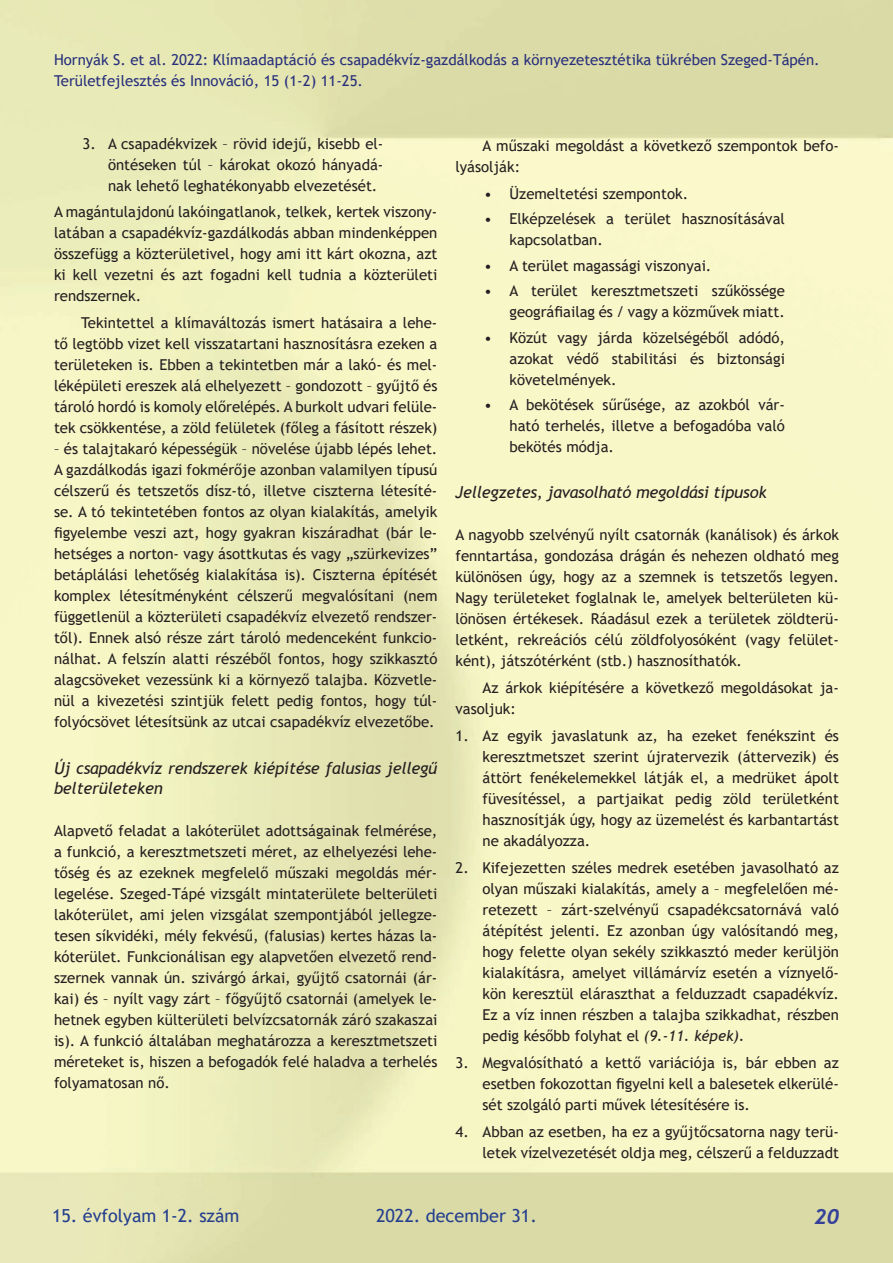
<style>
.page{position:relative;width:893px;height:1263px;background:#fff}
.page>*{position:absolute;margin:0;border:0;box-sizing:border-box;transform-origin:0 0}
.t1{font:italic 700 21px "Trebuchet";color:#34409a}
.t2{font:18px "Trebuchet MS";color:#253f8e}
.címsor3{font:italic 16.5px/19.8px "Trebuchet MS";letter-spacing:-.01em;color:#231f20}
.Normál{font:15px/21px "Trebuchet MS";color:#231f20;text-align:justify}
.első_bekezdés{font:15px/21px "Trebuchet MS";color:#231f20;text-align:justify}
.fejlécben_a_cím{font:15px/21px "Trebuchet MS";color:#29307c}
.s1{font-style:italic}
.s2{font-family:"Lucida Bright";font-weight:400;font-style:normal;font-size:18px;color:#231f20}
</style>
<div class="page">
<p class="fejlécben_a_cím" style="left:54px;top:49px;width:767px">Hornyák S. et al. 2022: Klímaadaptáció és csapadékvíz-gazdálkodás a környezetesztétika tükrében Szeged-Tápén.<br>Területfejlesztés és Innováció, 15 (1-2) 11-25.</p>
<p class="Normál" style="left:108px;top:133px;width:277px;text-indent:-26px">3. A csapadékvizek – rövid idejű, kisebb el&shy;öntéseken túl – károkat okozó hányadá&shy;nak lehető leghatékonyabb elvezetését.</p>
<p class="első_bekezdés" style="left:54px;top:201px;width:385px">A magántulajdonú lakóingatlanok, telkek, kertek viszony&shy;latában a csapadékvíz-gazdálkodás abban mindenképpen összefügg a közterületivel, hogy ami itt kárt okozna, azt ki kell vezetni és azt fogadni kell tudnia a közterületi rendszernek.</p>
<p class="Normál" style="left:54px;top:312px;width:385px;text-indent:27px">Tekintettel a klímaváltozás ismert hatásaira a lehe&shy;tő legtöbb vizet kell visszatartani hasznosításra ezeken a területeken is. Ebben a tekintetben már a lakó- és mel&shy;léképületi ereszek alá elhelyezett – gondozott – gyűjtő és tároló hordó is komoly előrelépés. A burkolt udvari felüle&shy;tek csökkentése, a zöld felületek (főleg a fásított részek)</p>
<p class="Normál" style="left:54px;top:438px;width:385px">– és talajtakaró képességük – növelése újabb lépés lehet.<br>A gazdálkodás igazi fokmérője azonban valamilyen típusú célszerű és tetszetős dísz-tó, illetve ciszterna létesíté&shy;se. A tó tekintetében fontos az olyan kialakítás, amelyik figyelembe veszi azt, hogy gyakran kiszáradhat (bár le&shy;hetséges a norton- vagy ásottkutas és vagy „szürkevizes” betáplálási lehetőség kialakítása is). Ciszterna építését komplex létesítményként célszerű megvalósítani (nem függetlenül a közterületi csapadékvíz elvezető rendszer&shy;től). Ennek alsó része zárt tároló medenceként funkcio&shy;nálhat. A felszín alatti részéből fontos, hogy szikkasztó alagcsöveket vezessünk ki a környező talajba. Közvetle&shy;nül a kivezetési szintjük felett pedig fontos, hogy túl&shy;folyócsövet létesítsünk az utcai csapadékvíz elvezetőbe.</p>
<p class="címsor3" style="left:54px;top:758px;width:385px">Új csapadékvíz rendszerek kiépítése falusias jellegű belterületeken</p>
<p class="első_bekezdés" style="left:54px;top:820px;width:385px">Alapvető feladat a lakóterület adottságainak felmérése, a funkció, a keresztmetszeti méret, az elhelyezési lehe&shy;tőség és az ezeknek megfelelő műszaki megoldás mér&shy;legelése. Szeged-Tápé vizsgált mintaterülete belterületi lakóterület, ami jelen vizsgálat szempontjából jellegze&shy;tesen síkvidéki, mély fekvésű, (falusias) kertes házas la&shy;kóterület. Funkcionálisan egy alapvetően elvezető rend&shy;szernek vannak ún. szivárgó árkai, gyűjtő csatornái (ár&shy;kai) és – nyílt vagy zárt – főgyűjtő csatornái (amelyek le&shy;hetnek egyben külterületi belvízcsatornák záró szakaszai is). A funkció általában meghatározza a keresztmetszeti méreteket is, hiszen a befogadók felé haladva a terhelés folyamatosan nő.</p>
<p class="Normál" style="left:455px;top:135px;width:385px;text-indent:27px">A műszaki megoldást a következő szempontok befo&shy;lyásolják:</p>
<p class="Normál" style="left:484px;top:183px;width:206px">• Üzemeltetési szempontok.</p>
<p class="Normál" style="left:509px;top:208px;width:277px;text-indent:-26px">• Elképzelések a terület hasznosításával kapcsolatban.</p>
<p class="Normál" style="left:484px;top:255px;width:229px">• A terület magassági viszonyai.</p>
<p class="Normál" style="left:484px;top:280px;width:302px;text-align:right">• A terület keresztmetszeti szűkössége geográfiailag és / vagy a közművek miatt.</p>
<p class="Normál" style="left:509px;top:327px;width:277px;text-indent:-26px">• Közút vagy járda közelségéből adódó, azokat védő stabilitási és biztonsági követelmények.</p>
<p class="Normál" style="left:509px;top:394px;width:277px;text-indent:-26px">• A bekötések sűrűsége, az azokból vár&shy;ható terhelés, illetve a befogadóba való bekötés módja.</p>
<p class="címsor3" style="left:455px;top:482px;width:313px">Jellegzetes, javasolható megoldási típusok</p>
<p class="első_bekezdés" style="left:455px;top:524px;width:385px">A nagyobb szelvényű nyílt csatornák (kanálisok) és árkok fenntartása, gondozása drágán és nehezen oldható meg különösen úgy, hogy az a szemnek is tetszetős legyen.<br>Nagy területeket foglalnak le, amelyek belterületen kü&shy;lönösen értékesek. Ráadásul ezek a területek zöldterü&shy;letként, rekreációs célú zöldfolyosóként (vagy felület&shy;ként), játszótérként (stb.) hasznosíthatók.</p>
<p class="Normál" style="left:455px;top:677px;width:385px;text-indent:27px">Az árkok kiépítésére a következő megoldásokat ja&shy;vasoljuk:</p>
<p class="Normál" style="left:482px;top:725px;width:358px;text-indent:-27px">1. Az egyik javaslatunk az, ha ezeket fenékszint és keresztmetszet szerint újratervezik (áttervezik) és áttört fenékelemekkel látják el, a medrüket ápolt füvesítéssel, a partjaikat pedig zöld területként hasznosítják úgy, hogy az üzemelést és karbantartást ne akadályozza.</p>
<p class="Normál" style="left:482px;top:857px;width:358px;text-indent:-27px">2. Kifejezetten széles medrek esetében javasolható az olyan műszaki kialakítás, amely a – megfelelően mé&shy;retezett – zárt-szelvényű csapadékcsatornává való átépítést jelenti. Ez azonban úgy valósítandó meg, hogy felette olyan sekély szikkasztó meder kerüljön kialakításra, amelyet villámárvíz esetén a víznyelő&shy;kön keresztül eláraszthat a felduzzadt csapadékvíz.<br>Ez a víz innen részben a talajba szikkadhat, részben pedig később folyhat el <span class="s1">(9.-11. képek).</span></p>
<p class="Normál" style="left:482px;top:1052px;width:358px;text-indent:-27px">3. Megvalósítható a kettő variációja is, bár ebben az esetben fokozottan figyelni kell a balesetek elkerülé&shy;sét szolgáló parti művek létesítésére is.</p>
<p class="Normál" style="left:455px;top:1121px;width:385px;text-align:right">4. Abban az esetben, ha ez a gyűjtőcsatorna nagy terü&shy;letek vízelvezetését oldja meg, célszerű a felduzzadt</p>
<p class="t2" style="left:52px;top:1204px;width:189px">15. évfolyam 1-2. szám</p>
<p class="t2" style="left:376px;top:1204px;width:162px">2022. december 31.</p>
<h1 class="t1" style="left:814px;top:1204px;width:26px">20<span class="s2">20</span></h1>
</div>
